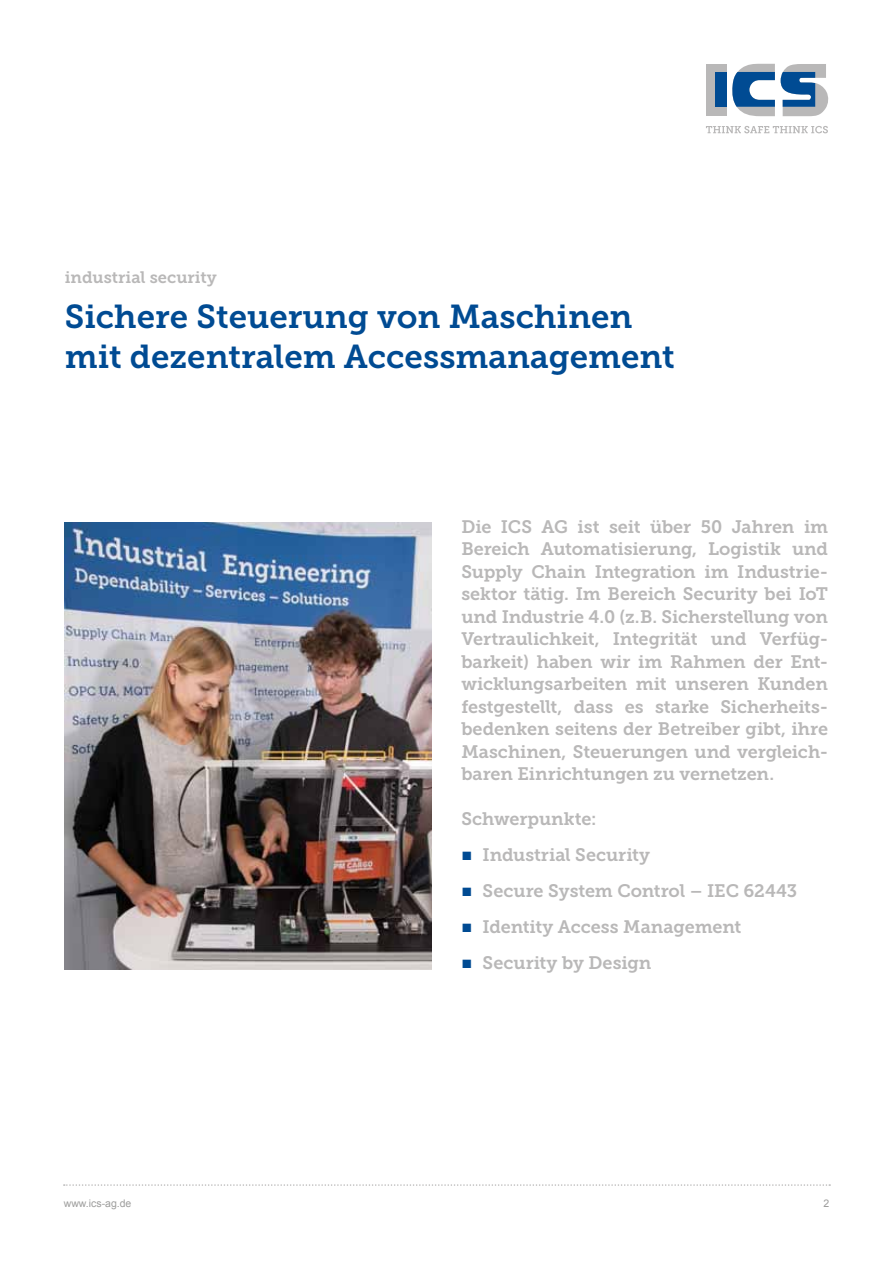
<style>
.page{position:relative;width:893px;height:1263px;background:#fff}
.page>*{position:absolute;margin:0;border:0;box-sizing:border-box;transform-origin:0 0}
.t1{font:33px/39.8px "Museo Slab 700";color:#004b93}
.t2{font:18px/22.5px "Museo Slab 700";letter-spacing:-.005em;color:#b9b8b8;text-align:justify}
.t3{font:16.5px "Museo Slab 700";color:#b9b8b8}
.t4{font:10.5px "Arial";color:#9d9d9c}
.s1{font-family:"Arial";color:#004b93}
</style>
<div class="page">
<div style="left:706px;top:64px;width:20px;height:51px;background:#b9b8b8"></div>
<svg style="left:732px;top:64px;width:43px;height:52px"></svg>
<div style="left:715px;top:72px;width:11px;height:35px;background:#004b93"></div>
<svg style="left:781px;top:64px;width:48px;height:52px"></svg>
<svg style="left:706px;top:126px;width:122px;height:7px"></svg>
<svg style="left:64px;top:1184px;width:766px;height:2px"></svg>
<img style="left:65px;top:522px;width:367px;height:447px">
<p class="t3" style="left:65px;top:268px;width:153px">industrial security</p>
<h1 class="t1" style="left:65px;top:297px;width:611px">Sichere Steuerung von Maschinen mit dezentralem Accessmanagement</h1>
<p class="t2" style="left:461px;top:515px;width:368px">Die ICS AG ist seit über 50 Jahren im Bereich Automatisierung, Logistik und Supply Chain Integration im Industrie&shy;sektor tätig. Im Bereich Security bei IoT und Industrie 4.0 (z.B. Sicherstellung von Vertraulichkeit, Integrität und Verfüg&shy;barkeit) haben wir im Rahmen der Ent&shy;wicklungsarbeiten mit unseren Kunden festgestellt, dass es starke Sicherheits&shy;bedenken seitens der Betreiber gibt, ihre Maschinen, Steuerungen und vergleich&shy;baren Einrichtungen zu vernetzen.</p>
<p class="t2" style="left:461px;top:808px;width:137px">Schwerpunkte:</p>
<p class="t2" style="left:461px;top:844px;width:190px"><span class="s1">■</span> Industrial Security</p>
<p class="t2" style="left:461px;top:880px;width:337px"><span class="s1">■</span> Secure System Control – IEC 62443</p>
<p class="t2" style="left:461px;top:916px;width:281px"><span class="s1">■</span> Identity Access Management</p>
<p class="t2" style="left:461px;top:952px;width:192px"><span class="s1">■</span> Security by Design</p>
<p class="t4" style="left:64px;top:1196px;width:69px">www.ics-ag.de</p>
<p class="t4" style="left:823px;top:1196px;width:7px">2</p>
</div>
